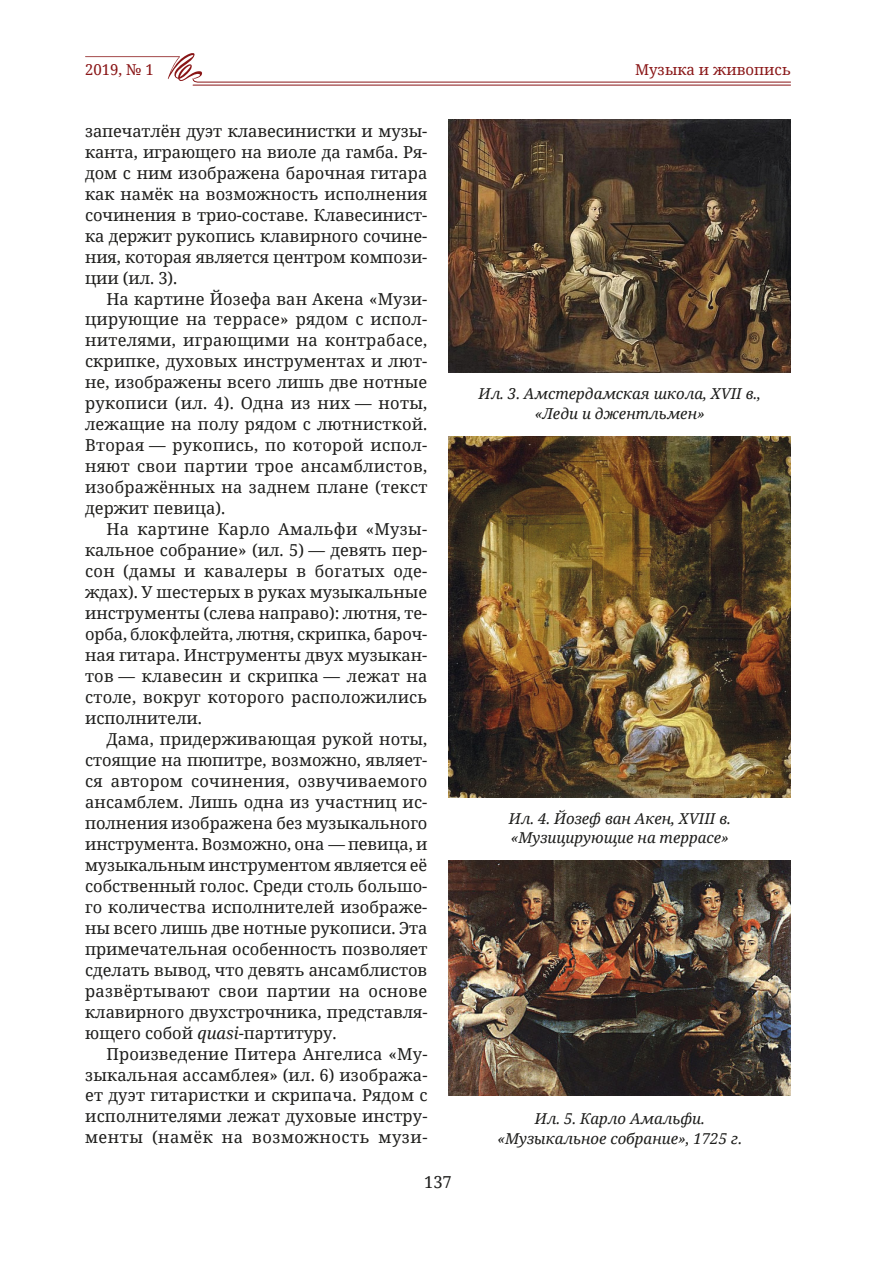
<style>
.page{position:relative;width:893px;height:1263px;background:#fff}
.page>*{position:absolute;margin:0;border:0;box-sizing:border-box;transform-origin:0 0}
.t1{font:16.5px/21px "Noto Serif";letter-spacing:.005em;color:#1d1d1b;text-align:justify}
.t2{font:italic 15px/19.5px "Noto Serif";color:#1d1d1b;text-align:center}
.t3{font:15px "Noto Serif";color:#891516}
.s1{font-style:italic}
</style>
<div class="page">
<svg style="left:85px;top:53px;width:706px;height:30px"></svg>
<hr style="left:193px;top:85px;width:597px;height:1px;background:#891516">
<img style="left:449px;top:119px;width:342px;height:253px">
<img style="left:449px;top:436px;width:342px;height:361px">
<img style="left:449px;top:860px;width:342px;height:235px">
<p class="t3" style="left:85px;top:59px;width:70px">2019, № 1</p>
<p class="t3" style="left:635px;top:59px;width:157px">Музыка и живопись</p>
<p class="t1" style="left:85px;top:120px;width:344px">запечатлён дуэт клавесинистки и музы&shy;канта, играющего на виоле да гамба. Ря&shy;дом с ним изображена барочная гитара как намёк на возможность исполнения сочинения в трио-составе. Клавесинист&shy;ка держит рукопись клавирного сочине&shy;ния, которая является центром компози&shy;ции (ил. 3).</p>
<p class="t1" style="left:85px;top:288px;width:344px;text-indent:21px">На картине Йозефа ван Акена «Музи&shy;цирующие на террасе» рядом с испол&shy;нителями, играющими на контрабасе, скрипке, духовых инструментах и лют&shy;не, изображены всего лишь две нотные рукописи (ил. 4). Одна из них — ноты, лежащие на полу рядом с лютнисткой.<br>Вторая — рукопись, по которой испол&shy;няют свои партии трое ансамблистов, изображённых на заднем плане (текст держит певица).</p>
<p class="t1" style="left:85px;top:518px;width:344px;text-indent:21px">На картине Карло Амальфи «Музы&shy;кальное собрание» (ил. 5) — девять пер&shy;сон (дамы и кавалеры в богатых оде&shy;ждах). У шестерых в руках музыкальные инструменты (слева направо): лютня, те&shy;орба, блокфлейта, лютня, скрипка, бароч&shy;ная гитара. Инструменты двух музыкан&shy;тов — клавесин и скрипка — лежат на столе, вокруг которого расположились исполнители.</p>
<p class="t1" style="left:85px;top:728px;width:344px;text-indent:21px">Дама, придерживающая рукой ноты, стоящие на пюпитре, возможно, являет&shy;ся автором сочинения, озвучиваемого ансамблем. Лишь одна из участниц ис&shy;полнения изображена без музыкального инструмента. Возможно, она — певица, и музыкальным инструментом является её собственный голос. Среди столь большо&shy;го количества исполнителей изображе&shy;ны всего лишь две нотные рукописи. Эта примечательная особенность позволяет сделать вывод, что девять ансамблистов развёртывают свои партии на основе клавирного двухстрочника, представля&shy;ющего собой <span class="s1">quasi</span>-партитуру.</p>
<p class="t1" style="left:85px;top:1043px;width:344px;text-indent:21px">Произведение Питера Ангелиса «Му&shy;зыкальная ассамблея» (ил. 6) изобража&shy;ет дуэт гитаристки и скрипача. Рядом с исполнителями лежат духовые инстру&shy;менты (намёк на возможность музи-</p>
<p class="t1" style="left:424px;top:1171px;width:29px">137</p>
<p class="t2" style="left:479px;top:384px;width:284px">Ил. 3. Амстердамская школа, XVII в., «Леди и джентльмен»</p>
<p class="t2" style="left:509px;top:808px;width:224px;text-align:left">Ил. 4. Йозеф ван Акен, XVIII в. «Музицирующие на террасе»</p>
<p class="t2" style="left:497px;top:1109px;width:246px">Ил. 5. Карло Амальфи. «Музыкальное собрание», 1725 г.</p>
</div>
